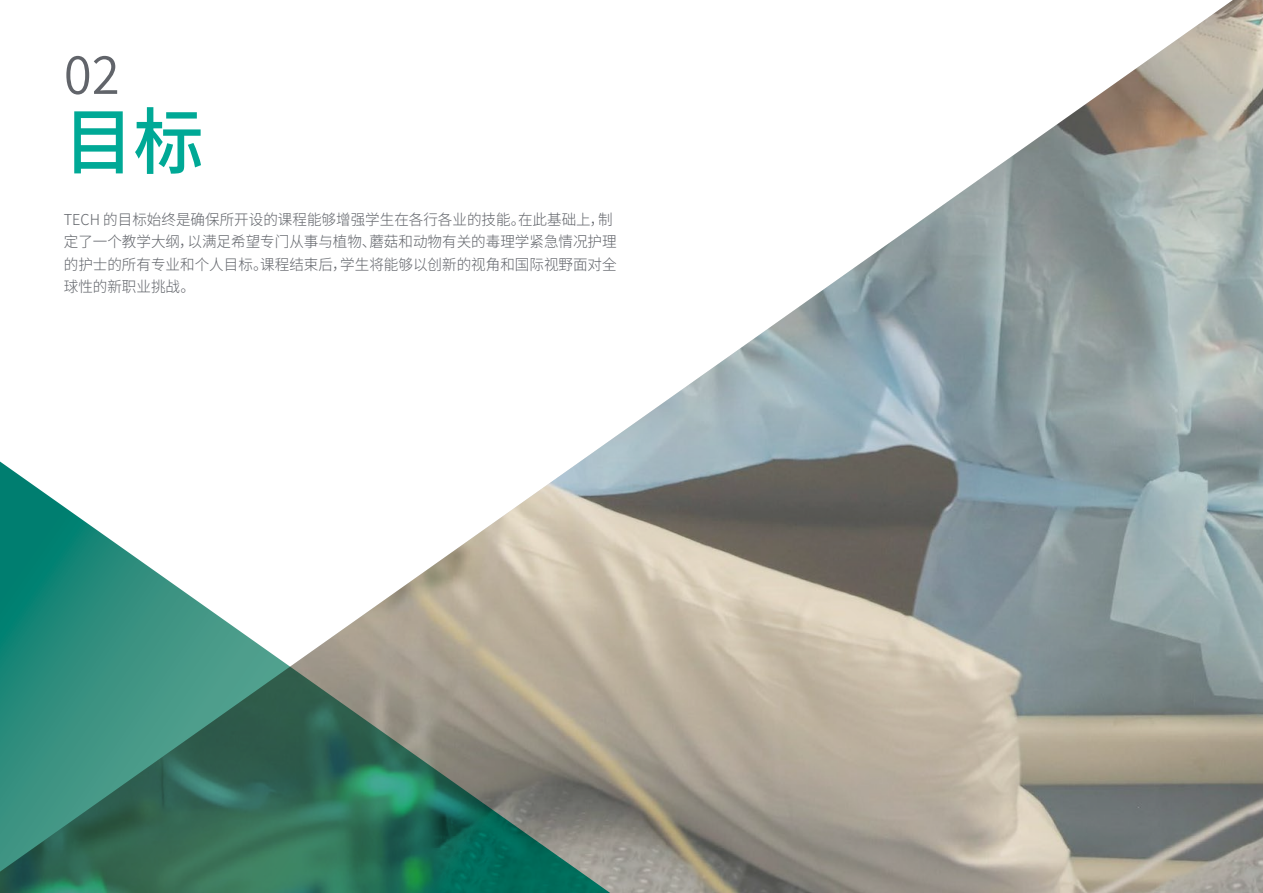
<style>
.page{position:relative;width:1263px;height:893px;background:#fff}
.page>*{position:absolute;margin:0;border:0;box-sizing:border-box;transform-origin:0 0}
.t1{font:500 72px "Source Han Sans CN";color:#00a996}
.t2{font:52.5px "Source Han Sans CN";color:#61646a}
.t3{font:300 15px/22.5px "Source Han Sans CN";color:#61646a}
</style>
<div class="page">
<img style="left:602px;top:0;width:661px;height:893px">
<svg style="left:0;top:446px;width:640px;height:447px"></svg>
<h2 class="t2" style="left:64px;top:45px;width:57px">02</h2>
<h1 class="t1" style="left:64px;top:101px;width:141px">目标</h1>
<p class="t3" style="left:64px;top:208px;width:554px">TECH 的目标始终是确保所开设的课程能够增强学生在各行各业的技能。在此基础上，制定了一个教学大纲，以满足希望专门从事与植物、蘑菇和动物有关的毒理学紧急情况护理的护士的所有专业和个人目标。课程结束后，学生将能够以创新的视角和国际视野面对全球性的新职业挑战。</p>
</div>
